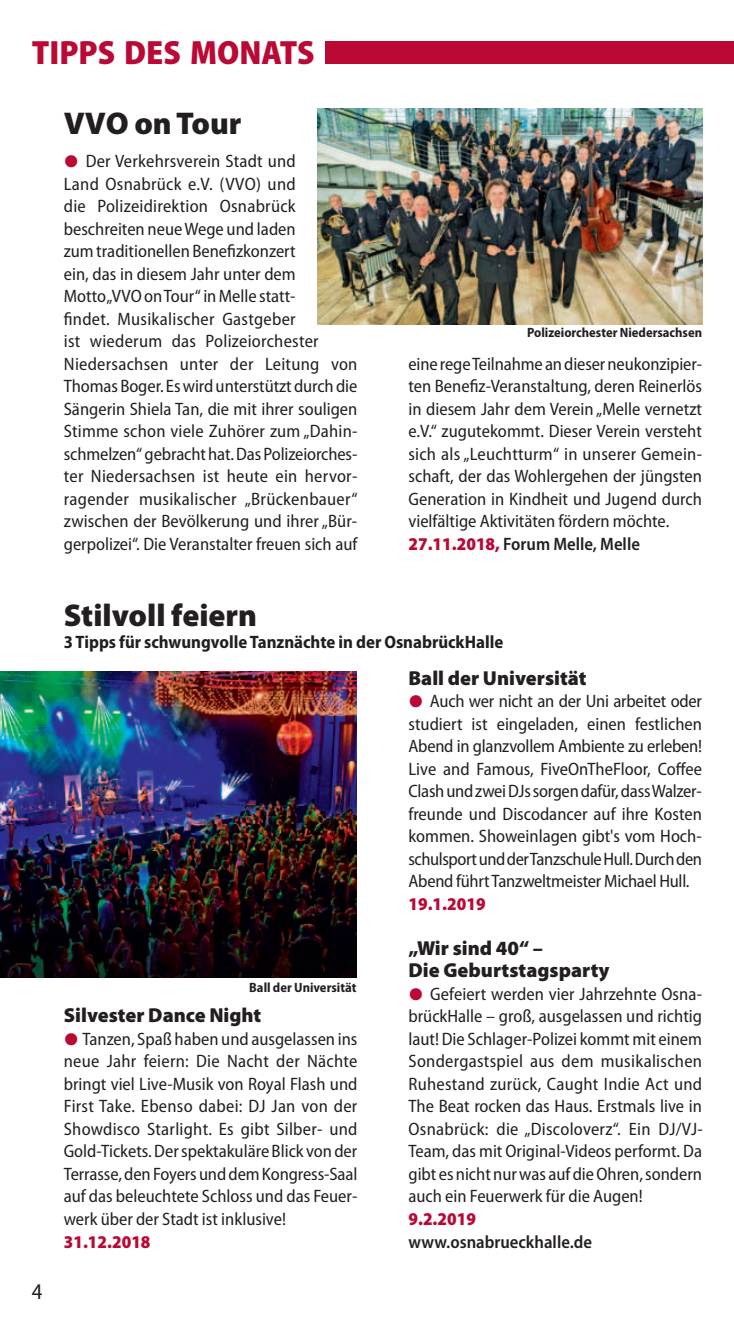
<style>
.page{position:relative;width:734px;height:1340px;background:#fff}
.page>*{position:absolute;margin:0;border:0;box-sizing:border-box;transform-origin:0 0}
.t1{font:900 semi-condensed 33.75px "Myriad Pro";color:#ba0934}
.t2{font:900 31.5px "Myriad Pro";color:#231f20}
.t3{font:semi-condensed 22.5px "Myriad Pro";color:#231f20}
.t4{font:900 20.25px/22.5px "Myriad Pro";color:#231f20}
.t5{font:semi-condensed 18px/22.5px "Myriad Pro";color:#231f20}
.t6{font:700 semi-condensed 18px "Myriad Pro";color:#231f20}
.t7{font:700 semi-condensed 13.5px "Myriad Pro";color:#231f20}
.s1{font-family:"Blickfang";font-stretch:normal;color:#ba0934}
.s2{font-weight:900;color:#ba0934}
.s3{font-weight:600}
</style>
<div class="page">
<div style="left:325px;top:41px;width:408px;height:23px;background:#ba0934"></div>
<img style="left:317px;top:108px;width:385px;height:216px">
<img style="left:0;top:671px;width:356px;height:306px">
<p class="t1" style="left:32px;top:32px;width:284px">TIPPS DES MONATS</p>
<p class="t2" style="left:64px;top:112px;width:179px">VVO on Tour</p>
<p class="t5" style="left:64px;top:151px;width:295px"><span class="s1">A</span> Der Verkehrsverein Stadt und<br>Land Osnabrück e.V. (VVO) und<br>die Polizeidirektion Osnabrück beschreiten neue Wege und laden<br>zum traditionellen Benefizkonzert<br>ein, das in diesem Jahr unter dem<br>Motto „VVO on Tour“ in Melle statt-<br>findet. Musikalischer Gastgeber<br>ist wiederum das Polizeiorchester Niedersachsen unter der Leitung von Thomas Boger. Es wird unterstützt durch die Sängerin Shiela Tan, die mit ihrer souligen Stimme schon viele Zuhörer zum „Dahin&shy;schmelzen“ gebracht hat. Das Polizeiorches&shy;ter Niedersachsen ist heute ein hervor - ragender musikalischer „Brückenbauer“ zwischen der Bevölkerung und ihrer „Bür&shy;gerpolizei“. Die Veranstalter freuen sich auf</p>
<p class="t7" style="left:527px;top:328px;width:176px">Polizeiorchester Niedersachsen</p>
<p class="t5" style="left:408px;top:354px;width:295px">eine rege Teilnahme an dieser neukonzipier&shy;ten Benefiz-Veranstaltung, deren Reinerlös in diesem Jahr dem Verein „Melle vernetzt e.V.“ zugutekommt. Dieser Verein versteht sich als „Leuchtturm“ in unserer Gemein&shy;schaft, der das Wohlergehen der jüngsten Generation in Kindheit und Jugend durch vielfältige Aktivitäten fördern möchte.<br><span class="s2">27.11.2018,</span> <span class="s3">Forum Melle, Melle</span></p>
<p class="t2" style="left:64px;top:603px;width:195px">Stilvoll feiern</p>
<p class="t6" style="left:64px;top:635px;width:441px">3 Tipps für schwungvolle Tanznächte in der OsnabrückHalle</p>
<p class="t3" style="left:32px;top:1283px;width:12px">4</p>
<p class="t7" style="left:249px;top:982px;width:109px">Ball der Universität</p>
<p class="t4" style="left:64px;top:1005px;width:199px">Silvester Dance Night</p>
<p class="t5" style="left:64px;top:1029px;width:295px"><span class="s1">A</span> Tanzen, Spaß haben und ausgelassen ins neue Jahr feiern: Die Nacht der Nächte bringt viel Live-Musik von Royal Flash und First Take. Ebenso dabei: DJ Jan von der Showdisco Starlight. Es gibt Silber- und Gold-Tickets. Der spektakuläre Blick von der Terrasse, den Foyers und dem Kongress-Saal auf das beleuchtete Schloss und das Feuer&shy;werk über der Stadt ist inklusive!<br><span class="s2">31.12.2018</span></p>
<p class="t4" style="left:408px;top:668px;width:179px">Ball der Universität</p>
<p class="t5" style="left:408px;top:691px;width:295px"><span class="s1">A</span> Auch wer nicht an der Uni arbeitet oder studiert ist eingeladen, einen festlichen Abend in glanzvollem Ambiente zu erleben!<br>Live and Famous, FiveOnTheFloor, Coffee Clash und zwei DJs sorgen dafür, dass Walzer&shy;freunde und Discodancer auf ihre Kosten kommen. Showeinlagen gibt's vom Hoch&shy;schulsport und der Tanzschule Hull. Durch den Abend führt Tanzweltmeister Michael Hull.<br><span class="s2">19.1.2019</span></p>
<p class="t4" style="left:408px;top:938px;width:202px">„Wir sind 40“ –<br>Die Geburtstagsparty</p>
<p class="t5" style="left:408px;top:984px;width:296px"><span class="s1">A</span> Gefeiert werden vier Jahrzehnte Osna - brückHalle – groß, ausgelassen und richtig laut! Die Schlager-Polizei kommt mit einem Sondergastspiel aus dem musikalischen Ruhestand zurück, Caught Indie Act und The Beat rocken das Haus. Erstmals live in Osnabrück: die „Discoloverz“. Ein DJ/VJ-Team, das mit Original-Videos performt. Da gibt es nicht nur was auf die Ohren, sondern auch ein Feuerwerk für die Augen!<br><span class="s2">9.2.2019<br></span><span class="s3">www.osnabrueckhalle.de</span></p>
</div>
